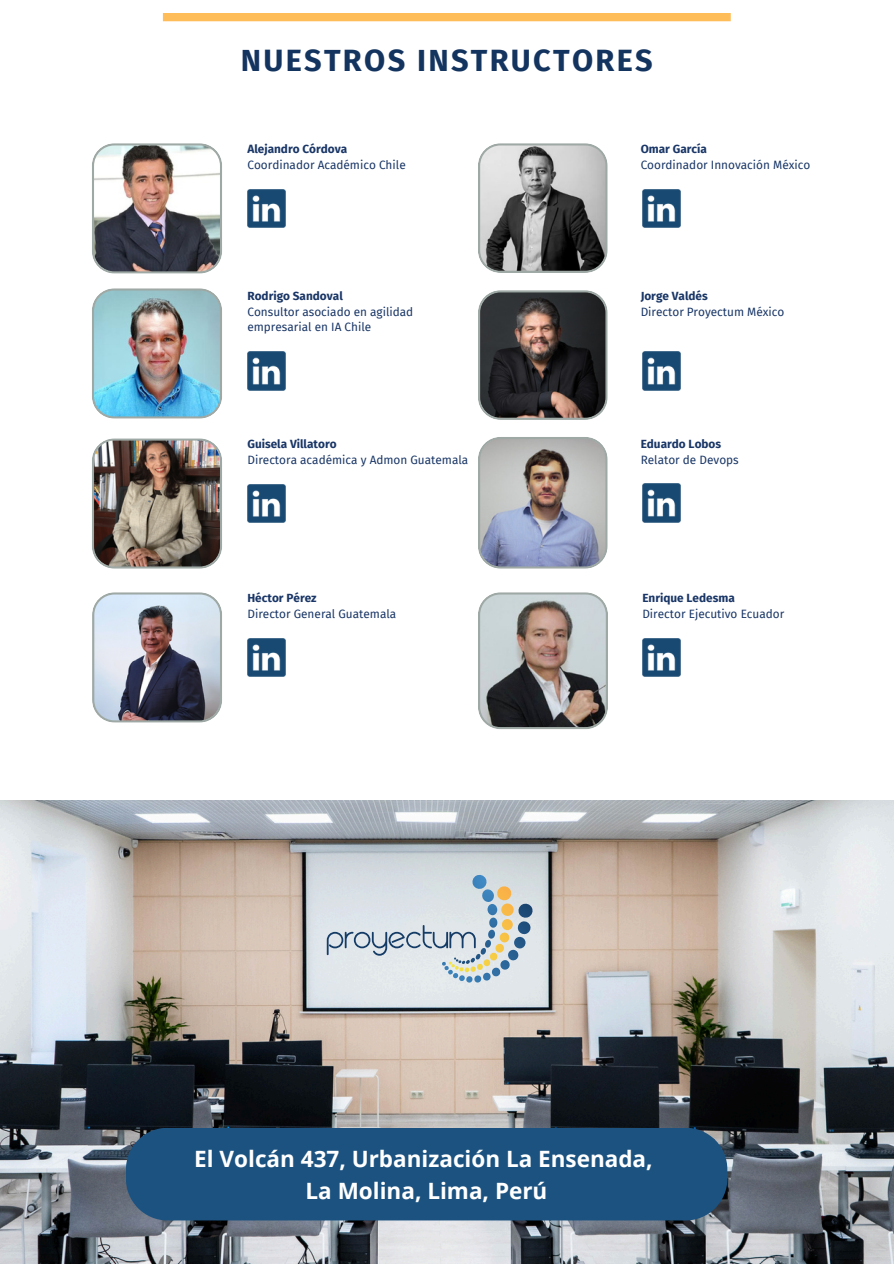
<style>
.page{position:relative;width:894px;height:1264px;background:#fff}
.page>*{position:absolute;margin:0;border:0;box-sizing:border-box;transform-origin:0 0}
.t1{font:700 30.6px "Fira Sans";letter-spacing:.075em;color:#143460}
.t2{font:700 22.5px/31.5px "Open Sans";color:#fff;text-align:center}
.t3{font:11.85px/15.8px "Fira Sans";color:#193666}
.t4{font:700 11.85px "Fira Sans";color:#193666}
</style>
<div class="page">
<img style="left:0;top:800px;width:893px;height:463px">
<div style="left:126px;top:1127px;width:601px;height:93px;background:#1b5280"></div>
<svg style="left:327px;top:873px;width:206px;height:110px"></svg>
<img style="left:92px;top:143px;width:130px;height:130px">
<img style="left:92px;top:288px;width:130px;height:130px">
<img style="left:92px;top:438px;width:130px;height:130px">
<svg style="left:92px;top:592px;width:130px;height:130px"></svg>
<svg style="left:478px;top:143px;width:129px;height:130px"></svg>
<svg style="left:478px;top:290px;width:129px;height:129px"></svg>
<svg style="left:478px;top:437px;width:129px;height:131px"></svg>
<svg style="left:478px;top:592px;width:130px;height:137px"></svg>
<img style="left:247px;top:189px;width:38px;height:38px">
<img style="left:642px;top:189px;width:38px;height:39px">
<img style="left:247px;top:352px;width:38px;height:38px">
<img style="left:642px;top:352px;width:38px;height:38px">
<img style="left:247px;top:484px;width:38px;height:39px">
<img style="left:642px;top:484px;width:38px;height:38px">
<img style="left:247px;top:638px;width:38px;height:38px">
<img style="left:642px;top:638px;width:38px;height:38px">
<div style="left:163px;top:13px;width:567px;height:8px;background:#ffbd59"></div>
<p class="t1" style="left:241px;top:42px;width:413px">NUESTROS INSTRUCTORES</p>
<p class="t4" style="left:247px;top:142px;width:101px">Alejandro Córdova</p>
<p class="t3" style="left:247px;top:157px;width:160px">Coordinador Académico Chile</p>
<p class="t4" style="left:640px;top:142px;width:68px">Omar García</p>
<p class="t3" style="left:640px;top:157px;width:171px">Coordinador Innovación México</p>
<p class="t4" style="left:247px;top:289px;width:97px">Rodrigo Sandoval</p>
<p class="t3" style="left:247px;top:304px;width:167px">Consultor asociado en agilidad empresarial en IA Chile</p>
<p class="t4" style="left:640px;top:289px;width:69px">Jorge Valdés</p>
<p class="t3" style="left:640px;top:304px;width:145px">Director Proyectum México</p>
<p class="t4" style="left:247px;top:437px;width:91px">Guisela Villatoro</p>
<p class="t3" style="left:247px;top:452px;width:222px">Directora académica y Admon Guatemala</p>
<p class="t4" style="left:640px;top:437px;width:82px">Eduardo Lobos</p>
<p class="t3" style="left:640px;top:452px;width:99px">Relator de Devops</p>
<p class="t4" style="left:247px;top:591px;width:71px">Héctor Pérez</p>
<p class="t3" style="left:247px;top:605px;width:150px">Director General Guatemala</p>
<p class="t4" style="left:642px;top:591px;width:94px">Enrique Ledesma</p>
<p class="t3" style="left:642px;top:605px;width:143px">Director Ejecutivo Ecuador</p>
<p class="t2" style="left:194px;top:1142px;width:460px">El Volcán 437, Urbanización La Ensenada,<br>La Molina, Lima, Perú</p>
</div>
